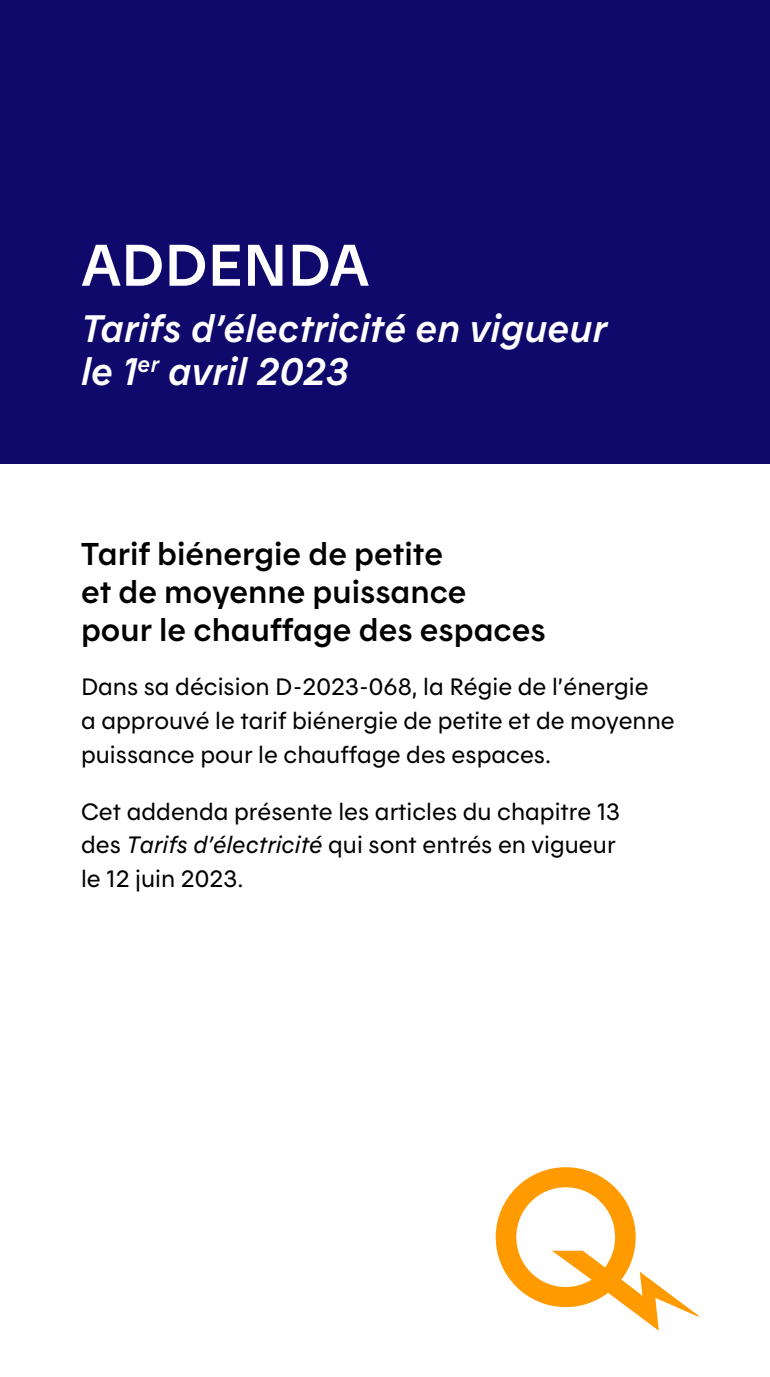
<style>
.page{position:relative;width:770px;height:1377px;background:#fff}
.page>*{position:absolute;margin:0;border:0;box-sizing:border-box;transform-origin:0 0}
.t1{font:58.5px "Hydro Quebec Demi";color:#fff}
.t2{font:38.25px/42.8px "Hydro Quebec Demi Italique";letter-spacing:.005em;color:#fff}
.t3{font:31.5px/38.2px "Hydro Quebec Demi";color:#000}
.t4{font:23.62px/33.8px "Hydro Quebec Normal";color:#000}
.s1{font-family:"Hydro Quebec Italique"}
</style>
<div class="page">
<div style="left:0;top:0;width:770px;height:464px;background:#0f096c"></div>
<svg style="left:495px;top:1167px;width:203px;height:164px"></svg>
<h1 class="t1" style="left:81px;top:229px;width:290px">ADDENDA</h1>
<h1 class="t2" style="left:81px;top:306px;width:527px">Tarifs d’électricité en vigueur le 1<sup>er</sup> avril 2023</h1>
<h2 class="t3" style="left:81px;top:534px;width:466px">Tarif biénergie de petite<br>et de moyenne puissance<br>pour le chauffage des espaces</h2>
<p class="t4" style="left:81px;top:669px;width:595px">Dans sa décision D-2023-068, la Régie de l’énergie<br>a approuvé le tarif biénergie de petite et de moyenne puissance pour le chauffage des espaces.</p>
<p class="t4" style="left:81px;top:794px;width:540px">Cet addenda présente les articles du chapitre 13 des <span class="s1">Tarifs d’électricité</span> qui sont entrés en vigueur le 12 juin 2023.</p>
</div>
